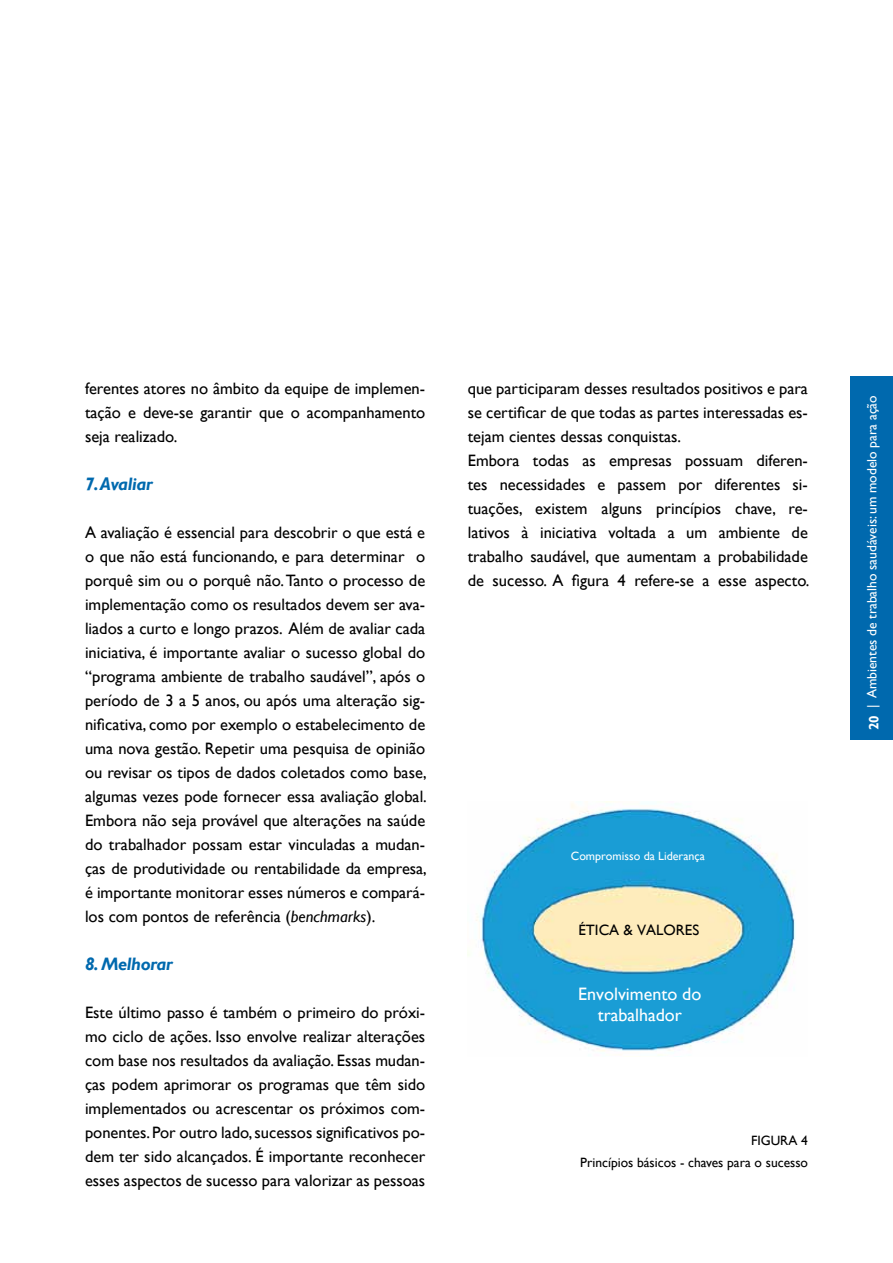
<style>
.page{position:relative;width:893px;height:1263px;background:#fff}
.page>*{position:absolute;margin:0;border:0;box-sizing:border-box;transform-origin:0 0}
.t1{font:18px/21px "Gill Sans";color:#fff;text-align:center}
.t2{font:italic 700 18px "Gill Sans";letter-spacing:-.02em;color:#0069ae}
.t3{font:16.5px/24px "Gill Sans";color:#000;text-align:justify}
.t4{font:15px "Gill Sans";color:#000}
.t5{font:13.5px "Gill Sans";color:#fff}
.t6{font:13.5px/22.5px "Gill Sans";color:#000;text-align:right}
.t7{font:700 13.5px "Gill Sans";color:#fff}
.t8{font:12px "Gill Sans";color:#fff}
.s1{font-style:italic}
</style>
<div class="page">
<div style="left:851px;top:376px;width:42px;height:364px;background:#0069ae"></div>
<img style="left:467px;top:801px;width:329px;height:255px">
<p class="t3" style="left:85px;top:377px;width:342px">ferentes atores no âmbito da equipe de implemen&shy;tação e deve-se garantir que o acompanhamento seja realizado.</p>
<p class="t2" style="left:85px;top:474px;width:69px">7.Avaliar</p>
<p class="t3" style="left:85px;top:521px;width:343px">A avaliação é essencial para descobrir o que está e o que não está funcionando, e para determinar o porquê sim ou o porquê não. Tanto o processo de implementação como os resultados devem ser ava&shy;liados a curto e longo prazos. Além de avaliar cada iniciativa, é importante avaliar o sucesso global do “programa ambiente de trabalho saudável”, após o período de 3 a 5 anos, ou após uma alteração sig&shy;nificativa, como por exemplo o estabelecimento de uma nova gestão. Repetir uma pesquisa de opinião ou revisar os tipos de dados coletados como base, algumas vezes pode fornecer essa avaliação global.<br>Embora não seja provável que alterações na saúde do trabalhador possam estar vinculadas a mudan&shy;ças de produtividade ou rentabilidade da empresa, é importante monitorar esses números e compará&shy;los com pontos de referência (<span class="s1">benchmarks</span>).</p>
<p class="t2" style="left:85px;top:954px;width:89px">8. Melhorar</p>
<p class="t3" style="left:85px;top:1001px;width:342px">Este último passo é também o primeiro do próxi&shy;mo ciclo de ações. Isso envolve realizar alterações com base nos resultados da avaliação. Essas mudan&shy;ças podem aprimorar os programas que têm sido implementados ou acrescentar os próximos com&shy;ponentes. Por outro lado, sucessos significativos po&shy;dem ter sido alcançados. É importante reconhecer esses aspectos de sucesso para valorizar as pessoas</p>
<p class="t3" style="left:468px;top:377px;width:343px;text-align:left">que participaram desses resultados positivos e para se certificar de que todas as partes interessadas es&shy;tejam cientes dessas conquistas.<br>Embora todas as empresas possuam diferen&shy;tes necessidades e passem por diferentes si&shy;tuações, existem alguns princípios chave, re&shy;lativos à iniciativa voltada a um ambiente de trabalho saudável, que aumentam a probabilidade de sucesso. A figura 4 refere-se a esse aspecto.</p>
<p class="t8" style="left:571px;top:849px;width:136px">Compromisso da Liderança</p>
<p class="t4" style="left:578px;top:921px;width:122px">ÉTICA &amp; VALORES</p>
<p class="t1" style="left:578px;top:983px;width:125px">Envolvimento do trabalhador</p>
<p class="t6" style="left:580px;top:1129px;width:229px">FIGURA 4<br>Princípios básicos - chaves para o sucesso</p>
<p class="t5" style="left:864px;top:708px;width:314px;rotate:-90deg">| Ambientes de trabalho saudáveis: um modelo para ação</p>
<p class="t7" style="left:866px;top:730px;width:16px;rotate:-90deg">20</p>
</div>
